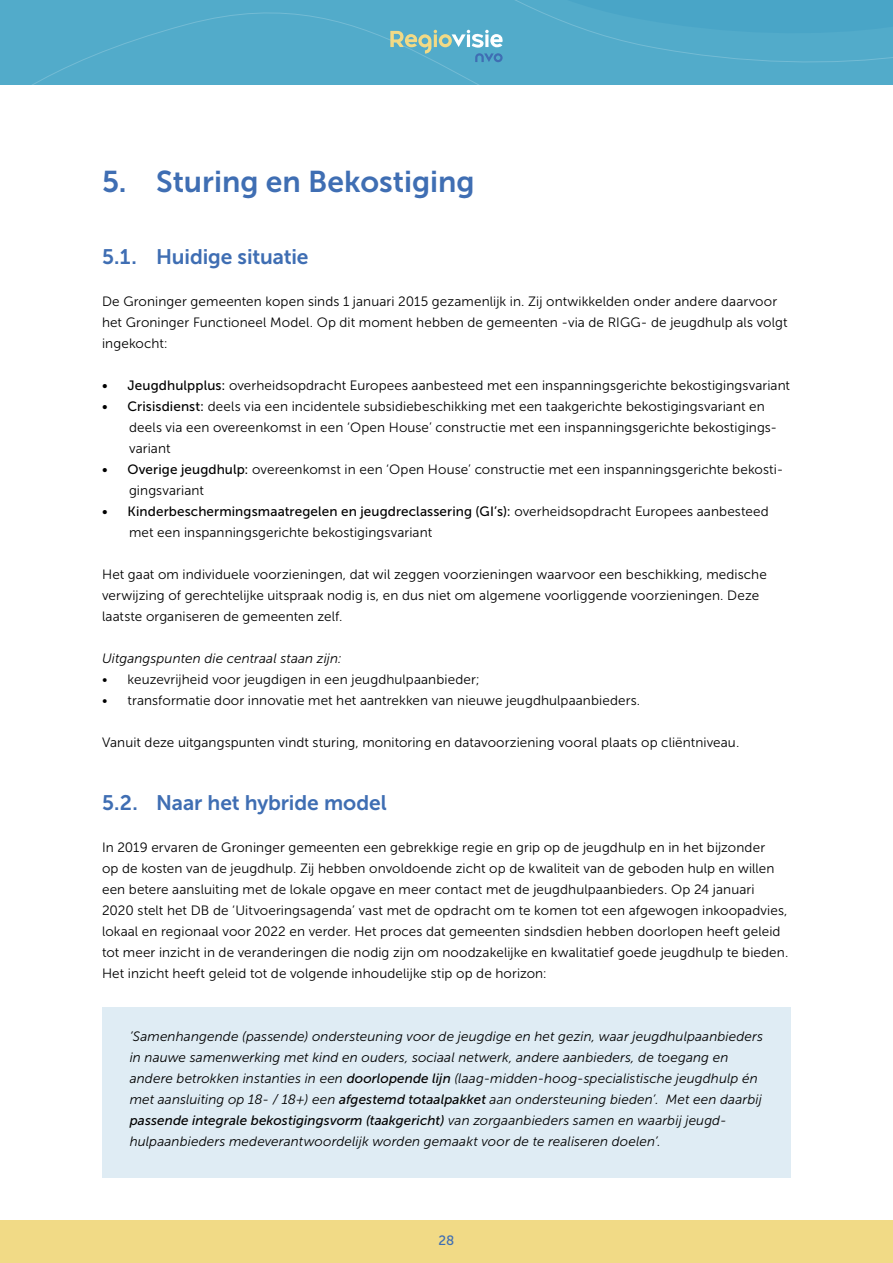
<style>
.page{position:relative;width:893px;height:1263px;background:#fff}
.page>*{position:absolute;margin:0;border:0;box-sizing:border-box;transform-origin:0 0}
.t1{font:30px "Museo Sans 700";color:#3f6eb3}
.t2{font:21px "Museo Sans 700";letter-spacing:-.005em;color:#3f6eb3}
.t3{font:13.5px/21px "Museo Sans 300";letter-spacing:.01em;color:#000}
.t4{font:italic 13.5px/21px "Museo Sans 300";letter-spacing:.01em;color:#000}
.t5{font:13.5px "Museo Sans 500";letter-spacing:.01em;color:#000}
.t6{font:italic 13.5px "Museo Sans 500";letter-spacing:.005em;color:#000}
.t7{font:13.5px "Museo Sans 500";color:#3f6eb3}
.s1{font-family:"Museo Sans 500"}
.s2{font-family:"Museo Sans 300"}
</style>
<div class="page">
<svg style="left:0;top:0;width:893px;height:85px;background:#51aac9"></svg>
<div style="left:0;top:1220px;width:893px;height:43px;background:#f1da86"></div>
<svg style="left:390px;top:30px;width:113px;height:32px;background:#7ab8c4"></svg>
<div style="left:102px;top:1007px;width:689px;height:171px;background:#dfecf4"></div>
<h1 class="t1" style="left:102px;top:164px;width:374px">5. Sturing en Bekostiging</h1>
<h2 class="t2" style="left:102px;top:245px;width:208px">5.1. Huidige situatie</h2>
<p class="t3" style="left:102px;top:291px;width:687px">De Groninger gemeenten kopen sinds 1 januari 2015 gezamenlijk in. Zij ontwikkelden onder andere daarvoor het Groninger Functioneel Model. Op dit moment hebben de gemeenten -via de RIGG- de jeugdhulp als volgt ingekocht:</p>
<p class="t3" style="left:102px;top:375px;width:690px"><span class="s1">• Jeugdhulpplus:</span> overheidsopdracht Europees aanbesteed met een inspanningsgerichte bekostigingsvariant</p>
<p class="t3" style="left:129px;top:396px;width:650px;text-indent:-27px"><span class="s1">• Crisisdienst:</span> deels via een incidentele subsidiebeschikking met een taakgerichte bekostigingsvariant en deels via een overeenkomst in een ‘Open House’ constructie met een inspanningsgerichte bekostigings&shy;variant</p>
<p class="t3" style="left:129px;top:459px;width:656px;text-indent:-27px"><span class="s1">• Overige jeugdhulp:</span> overeenkomst in een ‘Open House’ constructie met een inspanningsgerichte bekosti&shy;gingsvariant</p>
<p class="t5" style="left:102px;top:504px;width:668px">• Kinderbeschermingsmaatregelen en jeugdreclassering (GI’s): <span class="s2">overheidsopdracht Europees aanbesteed</span></p>
<p class="t3" style="left:129px;top:522px;width:305px">met een inspanningsgerichte bekostigingsvariant</p>
<p class="t3" style="left:102px;top:564px;width:666px">Het gaat om individuele voorzieningen, dat wil zeggen voorzieningen waarvoor een beschikking, medische verwijzing of gerechtelijke uitspraak nodig is, en dus niet om algemene voorliggende voorzieningen. Deze laatste organiseren de gemeenten zelf.</p>
<p class="t4" style="left:102px;top:648px;width:241px">Uitgangspunten die centraal staan zijn:</p>
<p class="t3" style="left:102px;top:669px;width:379px">• keuzevrijheid voor jeugdigen in een jeugdhulpaanbieder;</p>
<p class="t3" style="left:102px;top:690px;width:540px">• transformatie door innovatie met het aantrekken van nieuwe jeugdhulpaanbieders.</p>
<p class="t3" style="left:102px;top:732px;width:639px">Vanuit deze uitgangspunten vindt sturing, monitoring en datavoorziening vooral plaats op cliëntniveau.</p>
<h2 class="t2" style="left:102px;top:791px;width:286px">5.2. Naar het hybride model</h2>
<p class="t3" style="left:102px;top:837px;width:688px">In 2019 ervaren de Groninger gemeenten een gebrekkige regie en grip op de jeugdhulp en in het bijzonder<br>op de kosten van de jeugdhulp. Zij hebben onvoldoende zicht op de kwaliteit van de geboden hulp en willen een betere aansluiting met de lokale opgave en meer contact met de jeugdhulpaanbieders. Op 24 januari 2020 stelt het DB de ‘Uitvoeringsagenda’ vast met de opdracht om te komen tot een afgewogen inkoopadvies, lokaal en regionaal voor 2022 en verder. Het proces dat gemeenten sindsdien hebben doorlopen heeft geleid tot meer inzicht in de veranderingen die nodig zijn om noodzakelijke en kwalitatief goede jeugdhulp te bieden.<br>Het inzicht heeft geleid tot de volgende inhoudelijke stip op de horizon:</p>
<p class="t4" style="left:130px;top:1026px;width:635px">’Samenhangende (passende) ondersteuning voor de jeugdige en het gezin, waar jeugdhulpaanbieders in nauwe samenwerking met kind en ouders, sociaal netwerk, andere aanbieders, de toegang en andere betrokken instanties in een <span class="s1">doorlopende lijn</span> (laag-midden-hoog-specialistische jeugdhulp én met aansluiting op 18- / 18+) een <span class="s1">afgestemd totaalpakket</span> aan ondersteuning bieden’. Met een daarbij</p>
<p class="t6" style="left:130px;top:1113px;width:599px">passende integrale bekostigingsvorm (taakgericht) <span class="s2">van zorgaanbieders samen en waarbij jeugd-</span></p>
<p class="t4" style="left:130px;top:1131px;width:533px">hulpaanbieders medeverantwoordelijk worden gemaakt voor de te realiseren doelen’.</p>
<p class="t7" style="left:438px;top:1233px;width:17px">28</p>
</div>
